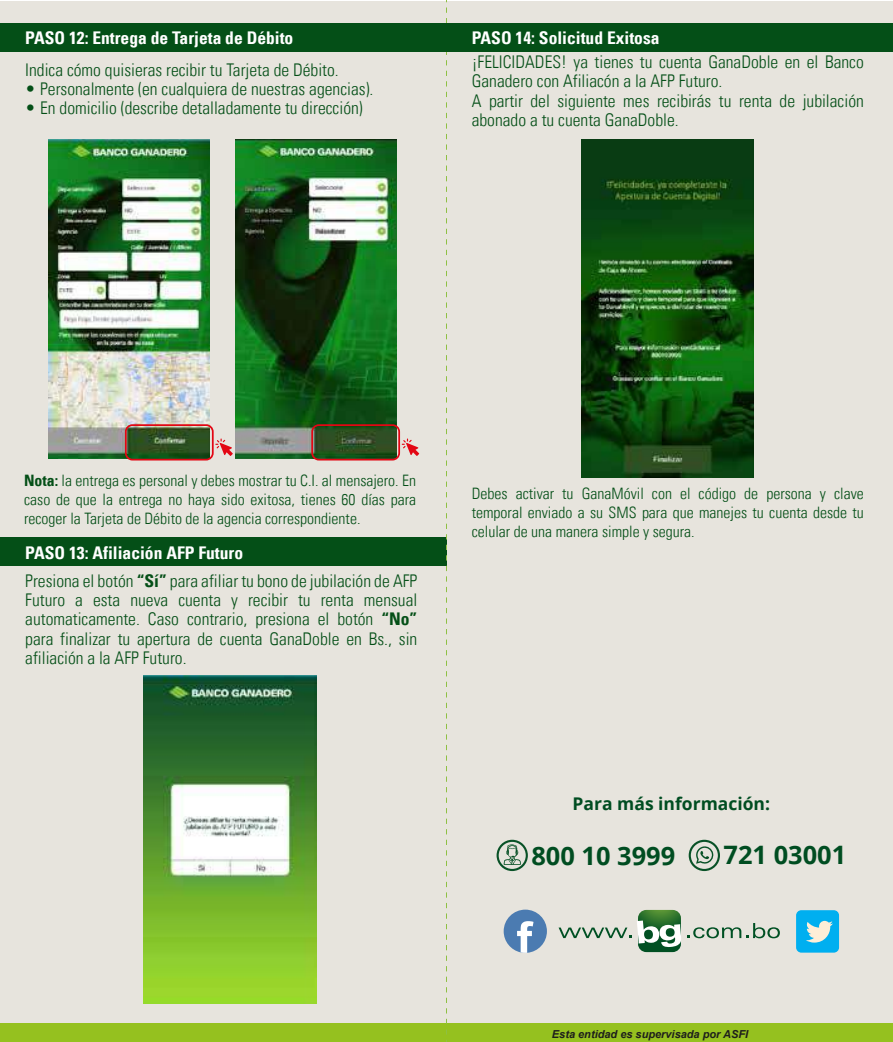
<style>
.page{position:relative;width:893px;height:1042px;background:#fff}
.page>*{position:absolute;margin:0;border:0;box-sizing:border-box;transform-origin:0 0}
.t1{font:700 25.38px "Open Sans";color:#004d21}
.t2{font:300 condensed 17.5px/19.2px "Univers LT";color:#044f17}
.t3{font:700 condensed 17.5px "Univers LT";color:#fff}
.t4{font:700 17.5px "Open Sans";color:#004d21}
.t5{font:300 condensed 15.75px/19.2px "Univers LT";color:#044f17;text-align:justify}
.t6{font:italic 700 11.03px "Arial";color:#1e1e1c}
.s1{font-weight:700}
.s2{font-weight:700;color:#fff}
</style>
<div class="page">
<div style="left:0;top:2px;width:893px;height:1040px;background:#e7e4dd"></div>
<div style="left:0;top:537px;width:446px;height:28px;background:#044f17"></div>
<div style="left:0;top:1023px;width:893px;height:19px;background:#95c11f"></div>
<svg style="left:446px;top:8px;width:1px;height:1034px"></svg>
<img style="left:143px;top:675px;width:173px;height:329px">
<div style="left:0;top:24px;width:446px;height:28px;background:#044f17"></div>
<div style="left:446px;top:24px;width:447px;height:28px;background:#044f17"></div>
<img style="left:48px;top:140px;width:162px;height:318px">
<img style="left:235px;top:140px;width:162px;height:318px">
<img style="left:582px;top:139px;width:172px;height:339px">
<svg style="left:559px;top:927px;width:72px;height:11px"></svg>
<svg style="left:687px;top:923px;width:93px;height:15px"></svg>
<svg style="left:637px;top:910px;width:44px;height:42px"></svg>
<div style="left:796px;top:910px;width:43px;height:42px;background:#00aff0;border-radius:5px"></div>
<svg style="left:806px;top:921px;width:27px;height:21px"></svg>
<svg style="left:504px;top:909px;width:43px;height:44px"></svg>
<svg style="left:497px;top:840px;width:31px;height:31px"></svg>
<svg style="left:689px;top:840px;width:31px;height:31px"></svg>
<div style="left:125px;top:424px;width:89px;height:36px;border:2px solid #e30613;border-radius:7px"></div>
<svg style="left:215px;top:438px;width:18px;height:18px"></svg>
<div style="left:311px;top:424px;width:89px;height:36px;border:2px solid #e30613;border-radius:7px"></div>
<svg style="left:402px;top:438px;width:17px;height:18px"></svg>
<p class="t3" style="left:25px;top:27px;width:270px">PASO 12: Entrega de Tarjeta de Débito</p>
<p class="t2" style="left:25px;top:60px;width:315px">Indica cómo quisieras recibir tu Tarjeta de Débito.</p>
<p class="t2" style="left:25px;top:79px;width:350px">• Personalmente (en cualquiera de nuestras agencias).</p>
<p class="t2" style="left:25px;top:98px;width:339px">• En domicilio (describe detalladamente tu dirección)</p>
<p class="t3" style="left:472px;top:27px;width:189px">PASO 14: Solicitud Exitosa</p>
<p class="t2" style="left:472px;top:52px;width:394px">¡FELICIDADES! ya tienes tu cuenta GanaDoble en el Banco Ganadero con Afiliacón a la AFP Futuro.<br>A partir del siguiente mes recibirás tu renta de jubilación abonado a tu cuenta GanaDoble.</p>
<p class="t5" style="left:24px;top:470px;width:394px"><span class="s1">Nota:</span> la entrega es personal y debes mostrar tu C.I. al mensajero. En caso de que la entrega no haya sido exitosa, tienes 60 días para recoger la Tarjeta de Débito de la agencia correspondiente.</p>
<p class="t2" style="left:25px;top:539px;width:394px;line-height:28px"><span class="s2">PASO 13: Afiliación AFP Futuro<br></span>Presiona el botón <span class="s1">“Sí”</span> para afiliar tu bono de jubilación de AFP</p>
<p class="t2" style="left:25px;top:590px;width:394px;text-align:justify">Futuro a esta nueva cuenta y recibir tu renta mensual automaticamente. Caso contrario, presiona el botón <span class="s1">“No” </span>para finalizar tu apertura de cuenta GanaDoble en Bs., sin afiliación a la AFP Futuro.</p>
<p class="t5" style="left:472px;top:483px;width:394px">Debes activar tu GanaMóvil con el código de persona y clave temporal enviado a su SMS para que manejes tu cuenta desde tu celular de una manera simple y segura.</p>
<p class="t4" style="left:573px;top:791px;width:199px">Para más información:</p>
<h1 class="t1" style="left:531px;top:837px;width:145px">800 10 3999</h1>
<h1 class="t1" style="left:724px;top:836px;width:124px">721 03001</h1>
<p class="t6" style="left:552px;top:1027px;width:198px">Esta entidad es supervisada por ASFI</p>
</div>
